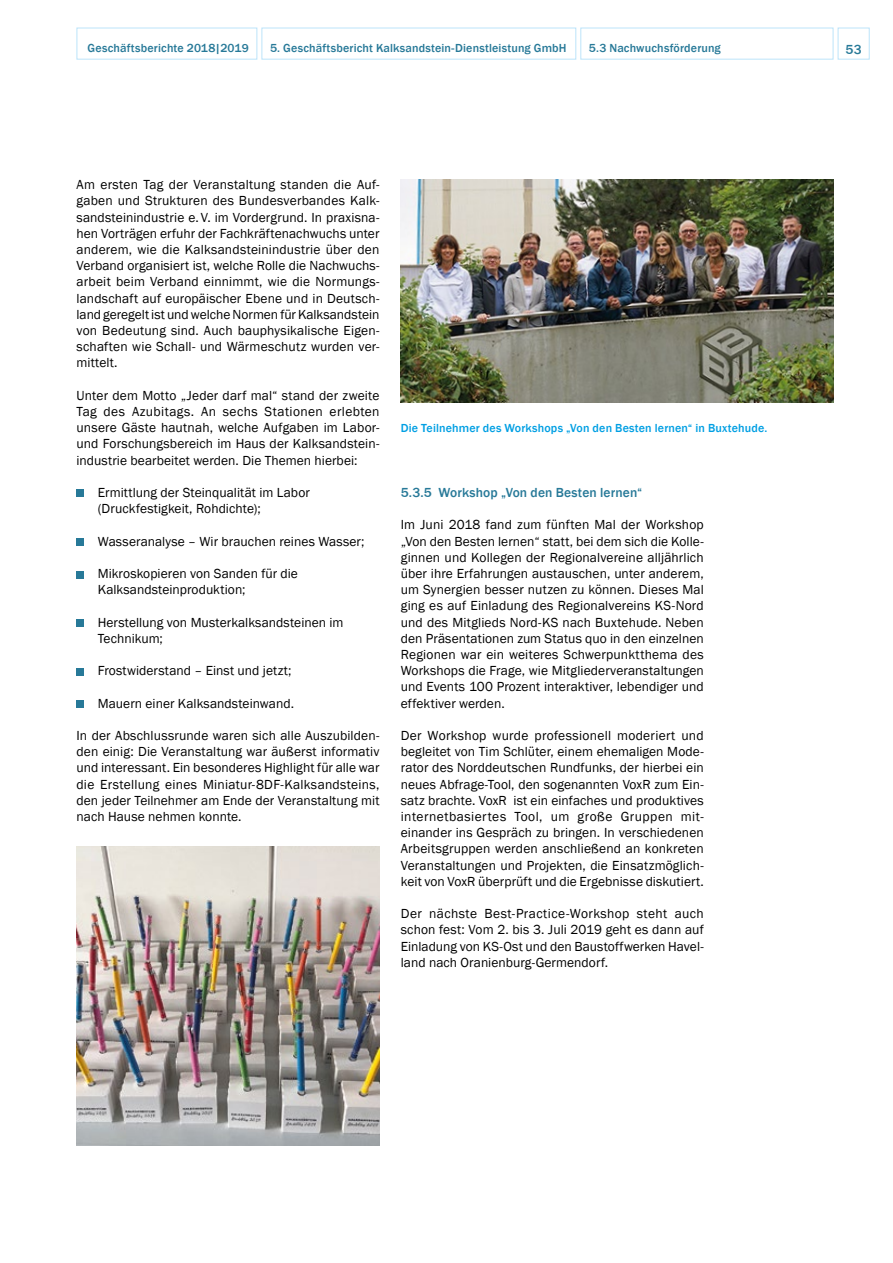
<style>
.page{position:relative;width:893px;height:1263px;background:#fff}
.page>*{position:absolute;margin:0;border:0;box-sizing:border-box;transform-origin:0 0}
.t1{font:13.5px/16.2px "Franklin Gothic";letter-spacing:.005em;color:#000;text-align:justify}
.t2{font:500 13.5px "Franklin Gothic";letter-spacing:.01em;color:#277998}
.t3{font:500 12px "Franklin Gothic";letter-spacing:.015em;color:#277998}
.t4{font:500 12px "Franklin Gothic";letter-spacing:.015em;color:#009fe3}
</style>
<div class="page">
<div style="left:77px;top:490px;width:7px;height:7px;background:#277998"></div>
<div style="left:77px;top:539px;width:7px;height:7px;background:#277998"></div>
<div style="left:77px;top:571px;width:7px;height:7px;background:#277998"></div>
<div style="left:77px;top:620px;width:7px;height:7px;background:#277998"></div>
<div style="left:77px;top:668px;width:7px;height:7px;background:#277998"></div>
<div style="left:77px;top:701px;width:7px;height:7px;background:#277998"></div>
<img style="left:77px;top:846px;width:302px;height:299px">
<img style="left:401px;top:179px;width:432px;height:224px">
<div style="left:838px;top:28px;width:32px;height:32px;border:1px solid #bce4fa"></div>
<div style="left:580px;top:28px;width:253px;height:32px;border:1px solid #bce4fa"></div>
<div style="left:77px;top:28px;width:180px;height:32px;border:1px solid #bce4fa"></div>
<div style="left:261px;top:28px;width:315px;height:32px;border:1px solid #bce4fa"></div>
<p class="t3" style="left:88px;top:41px;width:163px">Geschäftsberichte 2018|2019</p>
<p class="t3" style="left:270px;top:41px;width:298px">5. Geschäftsbericht Kalksandstein-Dienstleistung GmbH</p>
<p class="t3" style="left:589px;top:41px;width:133px">5.3 Nachwuchsförderung</p>
<p class="t2" style="left:846px;top:41px;width:18px">53</p>
<p class="t1" style="left:77px;top:177px;width:304px">Am ersten Tag der Veranstaltung standen die Auf&shy;gaben und Strukturen des Bundesverbandes Kalk&shy;sandsteinindustrie e.V. im Vordergrund. In praxisna&shy;hen Vorträgen erfuhr der Fachkräftenachwuchs unter anderem, wie die Kalksandsteinindustrie über den Verband organisiert ist, welche Rolle die Nachwuchs&shy;arbeit beim Verband einnimmt, wie die Normungs&shy;landschaft auf europäischer Ebene und in Deutsch&shy;land geregelt ist und welche Normen für Kalksandstein von Bedeutung sind. Auch bauphysikalische Eigen&shy;schaften wie Schall- und Wärmeschutz wurden ver&shy;mittelt.</p>
<p class="t1" style="left:77px;top:387px;width:304px">Unter dem Motto „Jeder darf mal“ stand der zweite Tag des Azubitags. An sechs Stationen erlebten unsere Gäste hautnah, welche Aufgaben im Labor&shy;und Forschungsbereich im Haus der Kalksandstein&shy;industrie bearbeitet werden. Die Themen hierbei:</p>
<p class="t1" style="left:98px;top:485px;width:214px">Ermittlung der Steinqualität im Labor (Druckfestigkeit, Rohdichte);</p>
<p class="t1" style="left:98px;top:533px;width:268px">Wasseranalyse – Wir brauchen reines Wasser;</p>
<p class="t1" style="left:98px;top:566px;width:202px">Mikroskopieren von Sanden für die<br>Kalksandsteinproduktion;</p>
<p class="t1" style="left:98px;top:614px;width:247px">Herstellung von Musterkalksandsteinen im<br>Technikum;</p>
<p class="t1" style="left:98px;top:663px;width:195px">Frostwiderstand – Einst und jetzt;</p>
<p class="t1" style="left:98px;top:695px;width:198px">Mauern einer Kalksandsteinwand.</p>
<p class="t1" style="left:77px;top:728px;width:304px">In der Abschlussrunde waren sich alle Auszubilden&shy;den einig: Die Veranstaltung war äußerst informativ und interessant. Ein besonderes Highlight für alle war die Erstellung eines Miniatur-8DF-Kalksandsteins, den jeder Teilnehmer am Ende der Veranstaltung mit nach Hause nehmen konnte.</p>
<p class="t4" style="left:401px;top:421px;width:368px">Die Teilnehmer des Workshops „Von den Besten lernen“ in Buxtehude.</p>
<p class="t2" style="left:401px;top:484px;width:243px">5.3.5 Workshop „Von den Besten lernen“</p>
<p class="t1" style="left:401px;top:517px;width:305px">Im Juni 2018 fand zum fünften Mal der Workshop „Von den Besten lernen“ statt, bei dem sich die Kolle&shy;ginnen und Kollegen der Regionalvereine alljährlich über ihre Erfahrungen austauschen, unter anderem, um Synergien besser nutzen zu können. Dieses Mal ging es auf Einladung des Regionalvereins KS-Nord und des Mitglieds Nord-KS nach Buxtehude. Neben den Präsentationen zum Status quo in den einzelnen Regionen war ein weiteres Schwerpunktthema des Workshops die Frage, wie Mitgliederveranstaltungen und Events 100 Prozent interaktiver, lebendiger und effektiver werden.</p>
<p class="t1" style="left:401px;top:728px;width:305px">Der Workshop wurde professionell moderiert und begleitet von Tim Schlüter, einem ehemaligen Mode&shy;rator des Norddeutschen Rundfunks, der hierbei ein neues Abfrage-Tool, den sogenannten VoxR zum Ein&shy;satz brachte. VoxR ist ein einfaches und produktives internetbasiertes Tool, um große Gruppen mit&shy;einander ins Gespräch zu bringen. In verschiedenen Arbeitsgruppen werden anschließend an konkreten Veranstaltungen und Projekten, die Einsatzmöglich&shy;keit von VoxR überprüft und die Ergebnisse diskutiert.</p>
<p class="t1" style="left:401px;top:906px;width:304px">Der nächste Best-Practice-Workshop steht auch schon fest: Vom 2. bis 3. Juli 2019 geht es dann auf Einladung von KS-Ost und den Baustoffwerken Havel&shy;land nach Oranienburg-Germendorf.</p>
</div>
